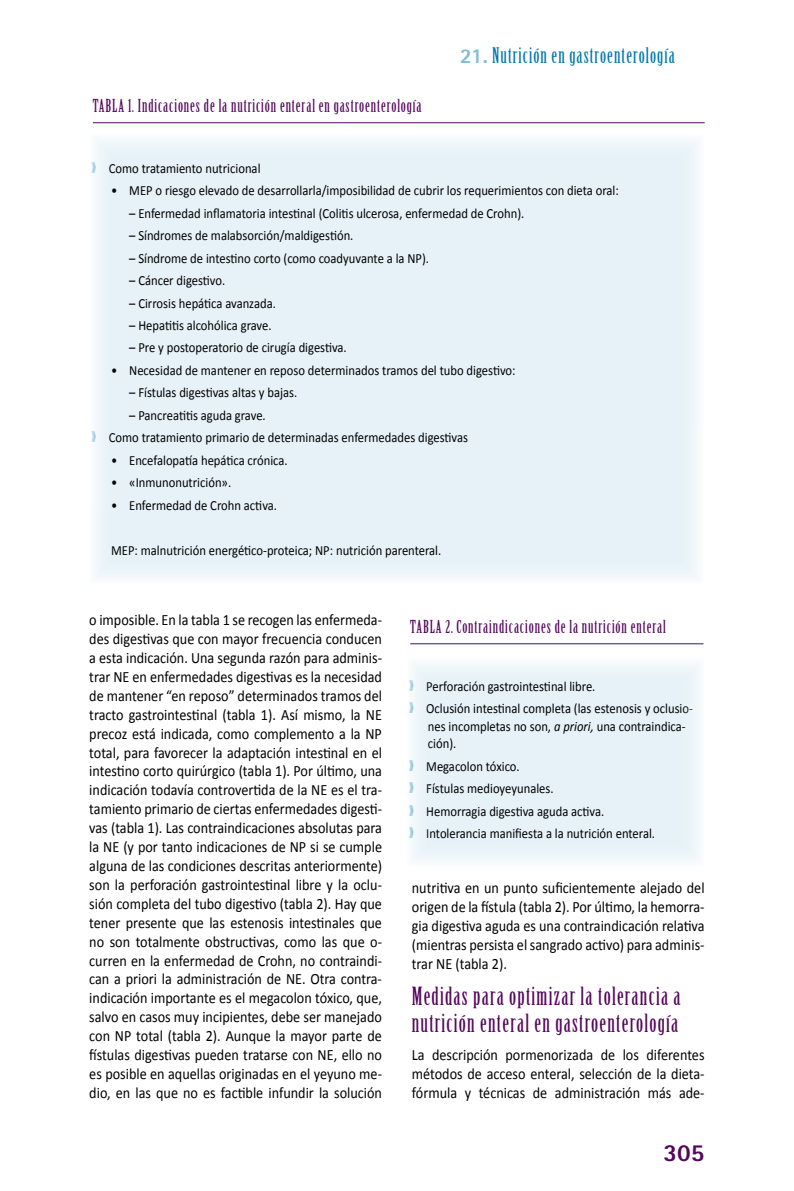
<style>
.page{position:relative;width:794px;height:1191px;background:#fff}
.page>*{position:absolute;margin:0;border:0;box-sizing:border-box;transform-origin:0 0}
.t1{font:24.5px/26.2px "Birch Std";letter-spacing:.05em;color:#54075b}
.t2{font:800 24.5px "Rotis Sans Serif";color:#54075b}
.t3{font:21px "Birch Std";letter-spacing:.05em;color:#0078ae}
.t4{font:17.5px "Birch Std";letter-spacing:.05em;color:#54075b}
.t5{font:15.75px/18.9px "Calibri";color:#000;text-align:justify;scale:.9 1}
.t6{font:14px/22.4px "Calibri";color:#000;scale:.9 1}
.s1{font-family:"Rotis Sans Serif";font-weight:800;color:#80bcd6}
.s2{color:#0078ae}
.s3{font-style:italic}
</style>
<div class="page">
<div style="left:95px;top:140px;width:603px;height:439px;background:#e6f2f7"></div>
<hr style="left:93px;top:122px;width:611px;height:1px;background:#54075b">
<div style="left:407px;top:657px;width:297px;height:209px;background:#e6f2f7"></div>
<hr style="left:410px;top:643px;width:293px;height:1px;background:#54075b">
<p class="t4" style="left:93px;top:96px;width:330px">TABLA 1. Indicaciones de la nutrición enteral en gastroenterología</p>
<h2 class="t3" style="left:460px;top:44px;width:216px"><span class="s1">21.</span> Nutrición en gastroenterología</h2>
<p class="t6" style="left:91px;top:157px;width:190px"><span class="s2">❱</span> Como tratamiento nutricional</p>
<p class="t6" style="left:111px;top:179px;width:565px">• MEP o riesgo elevado de desarrollarla/imposibilidad de cubrir los requerimientos con dieta oral:</p>
<p class="t6" style="left:129px;top:202px;width:440px">– Enfermedad inflamatoria intestinal (Colitis ulcerosa, enfermedad de Crohn).</p>
<p class="t6" style="left:129px;top:224px;width:251px">– Síndromes de malabsorción/maldigestión.</p>
<p class="t6" style="left:129px;top:247px;width:335px">– Síndrome de intestino corto (como coadyuvante a la NP).</p>
<p class="t6" style="left:129px;top:269px;width:108px">– Cáncer digestivo.</p>
<p class="t6" style="left:129px;top:292px;width:164px">– Cirrosis hepática avanzada.</p>
<p class="t6" style="left:129px;top:314px;width:160px">– Hepatitis alcohólica grave.</p>
<p class="t6" style="left:129px;top:337px;width:243px">– Pre y postoperatorio de cirugía digestiva.</p>
<p class="t6" style="left:111px;top:359px;width:451px">• Necesidad de mantener en reposo determinados tramos del tubo digestivo:</p>
<p class="t6" style="left:129px;top:381px;width:188px">– Fístulas digestivas altas y bajas.</p>
<p class="t6" style="left:91px;top:404px;width:420px;text-indent:38px">– Pancreatitis aguda grave.<br><span class="s2">❱</span> Como tratamiento primario de determinadas enfermedades digestivas</p>
<p class="t6" style="left:111px;top:449px;width:198px">• Encefalopatía hepática crónica.</p>
<p class="t6" style="left:111px;top:471px;width:135px">• «Inmunonutrición».</p>
<p class="t6" style="left:111px;top:494px;width:186px">• Enfermedad de Crohn activa.</p>
<p class="t6" style="left:111px;top:539px;width:368px">MEP: malnutrición energético-proteica; NP: nutrición parenteral.</p>
<p class="t5" style="left:89px;top:610px;width:327px">o imposible. En la tabla 1 se recogen las enfermeda&shy;des digestivas que con mayor frecuencia conducen a esta indicación. Una segunda razón para adminis&shy;trar NE en enfermedades digestivas es la necesidad de mantener “en reposo” determinados tramos del tracto gastrointestinal (tabla 1). Así mismo, la NE precoz está indicada, como complemento a la NP total, para favorecer la adaptación intestinal en el intestino corto quirúrgico (tabla 1). Por último, una indicación todavía controvertida de la NE es el tra&shy;tamiento primario de ciertas enfermedades digesti&shy;vas (tabla 1). Las contraindicaciones absolutas para la NE (y por tanto indicaciones de NP si se cumple alguna de las condiciones descritas anteriormente) son la perforación gastrointestinal libre y la oclu&shy;sión completa del tubo digestivo (tabla 2). Hay que tener presente que las estenosis intestinales que no son totalmente obstructivas, como las que o&shy;curren en la enfermedad de Crohn, no contraindi&shy;can a priori la administración de NE. Otra contra&shy;indicación importante es el megacolon tóxico, que, salvo en casos muy incipientes, debe ser manejado con NP total (tabla 2). Aunque la mayor parte de fístulas digestivas pueden tratarse con NE, ello no es posible en aquellas originadas en el yeyuno me&shy;dio, en las que no es factible infundir la solución</p>
<p class="t4" style="left:410px;top:617px;width:257px">TABLA 2. Contraindicaciones de la nutrición enteral</p>
<p class="t6" style="left:409px;top:675px;width:317px"><span class="s2">❱</span> Perforación gastrointestinal libre.<br><span class="s2">❱</span> Oclusión intestinal completa (las estenosis y oclusio-</p>
<p class="t6" style="left:428px;top:717px;width:288px;line-height:17.5px">nes incompletas no son, <span class="s3">a priori,</span> una contraindica&shy;ción).</p>
<p class="t6" style="left:409px;top:755px;width:275px"><span class="s2">❱</span> Megacolon tóxico.<br><span class="s2">❱</span> Fístulas medioyeyunales.<br><span class="s2">❱</span> Hemorragia digestiva aguda activa.<br><span class="s2">❱</span> Intolerancia manifiesta a la nutrición enteral.</p>
<p class="t5" style="left:412px;top:879px;width:327px">nutritiva en un punto suficientemente alejado del origen de la fístula (tabla 2). Por último, la hemorra&shy;gia digestiva aguda es una contraindicación relativa (mientras persista el sangrado activo) para adminis&shy;trar NE (tabla 2).</p>
<h1 class="t1" style="left:412px;top:984px;width:270px">Medidas para optimizar la tolerancia a nutrición enteral en gastroenterología</h1>
<p class="t5" style="left:412px;top:1045px;width:327px">La descripción pormenorizada de los diferentes métodos de acceso enteral, selección de la dieta&shy;fórmula y técnicas de administración más ade-</p>
<h1 class="t2" style="left:663px;top:1136px;width:42px">305</h1>
</div>
